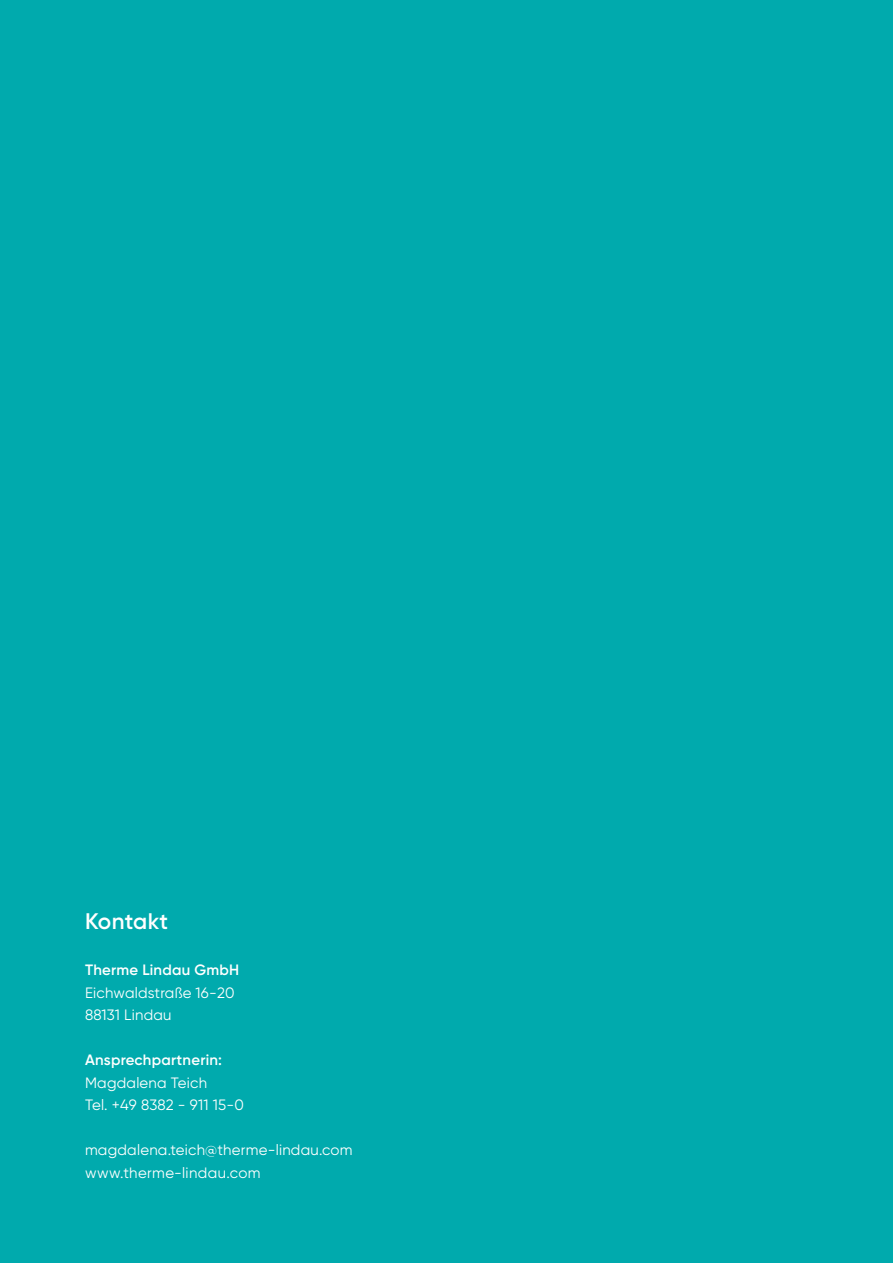
<style>
.page{position:relative;width:893px;height:1263px;background:#00aaad}
.page>*{position:absolute;margin:0;border:0;box-sizing:border-box;transform-origin:0 0}
.t1{font:600 22.5px "Gilroy";letter-spacing:.01em;color:#fff}
.t2{font:15px/22.5px "Gilroy";letter-spacing:.015em;color:#fff}
.t3{font:600 15px "Gilroy";letter-spacing:.015em;color:#fff}
</style>
<div class="page">
<h1 class="t1" style="left:85px;top:907px;width:85px">Kontakt</h1>
<p class="t3" style="left:85px;top:961px;width:156px">Therme Lindau GmbH</p>
<p class="t2" style="left:85px;top:981px;width:151px">Eichwaldstraße 16-20<br>88131 Lindau</p>
<p class="t3" style="left:85px;top:1051px;width:138px">Ansprechpartnerin:</p>
<p class="t2" style="left:85px;top:1071px;width:160px">Magdalena Teich<br>Tel. +49 8382 - 911 15-0</p>
<p class="t2" style="left:85px;top:1139px;width:269px">magdalena.teich@therme-lindau.com www.therme-lindau.com</p>
</div>
